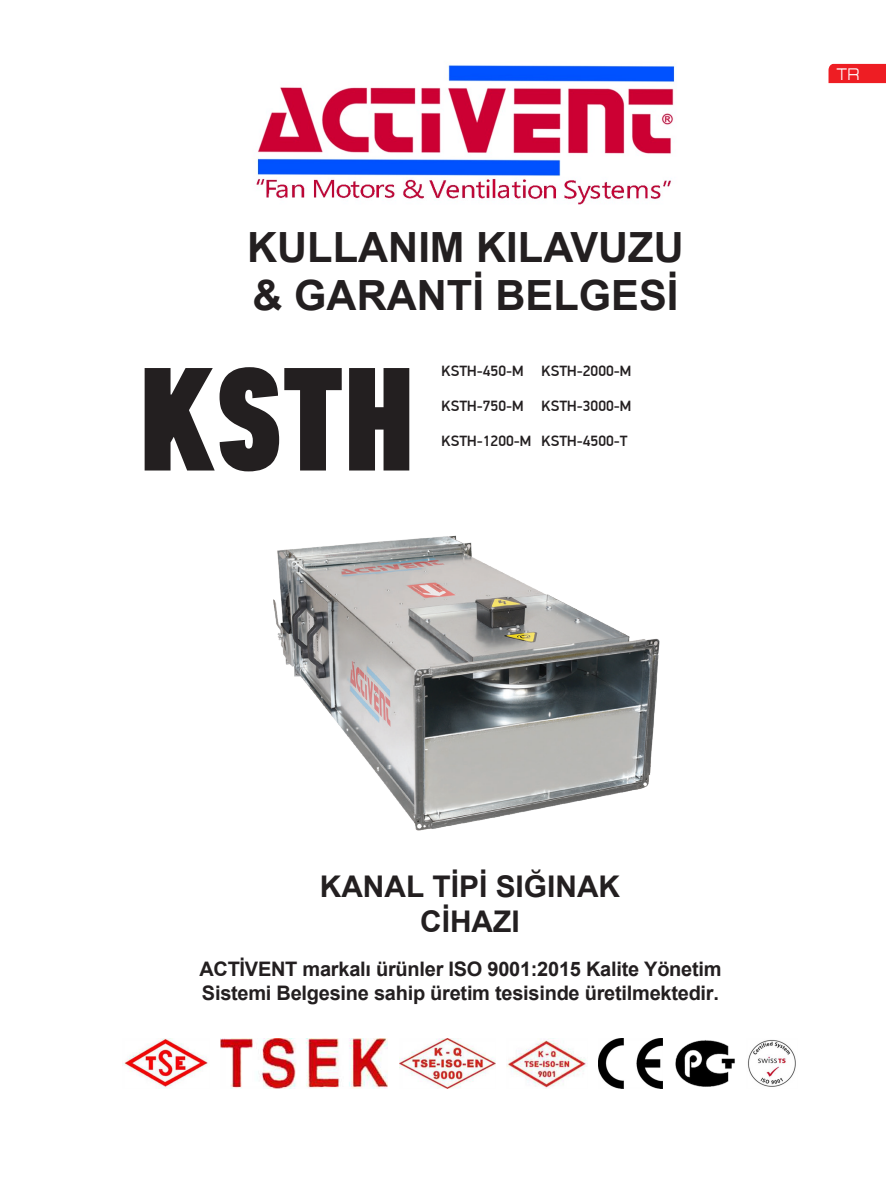
<style>
.page{position:relative;width:886px;height:1191px;background:#fff}
.page>*{position:absolute;margin:0;border:0;box-sizing:border-box;transform-origin:0 0}
.t1{font:147.25px "PF Din Text Comp Pro X Black";color:#231f20}
.t2{font:700 41.75px/47.8px "Arial";color:#231f20}
.t3{font:700 29.75px/35px "Arial";color:#231f20;text-align:center}
.t4{font:700 20px/24px "Arial";letter-spacing:-.015em;color:#231f20}
.t5{font:expanded 16.5px "Eurostile BQ";color:#fff;scale:.76 1}
.t6{font:500 15px "PF Din Display Pro";color:#231f20}
</style>
<div class="page">
<svg style="left:828px;top:64px;width:58px;height:19px"></svg>
<img style="left:256px;top:65px;width:419px;height:140px">
<img style="left:122px;top:1038px;width:86px;height:50px">
<img style="left:220px;top:1038px;width:168px;height:50px">
<img style="left:399px;top:1038px;width:97px;height:50px">
<img style="left:507px;top:1038px;width:81px;height:50px">
<img style="left:598px;top:1038px;width:64px;height:50px">
<img style="left:675px;top:1040px;width:60px;height:47px">
<img style="left:748px;top:1040px;width:48px;height:47px">
<img style="left:273px;top:535px;width:387px;height:296px">
<h2 class="t2" style="left:247px;top:224px;width:438px">KULLANIM KILAVUZU &amp; GARANTİ BELGESİ</h2>
<h1 class="t1" style="left:139px;top:328px;width:278px">KSTH</h1>
<p class="t6" style="left:442px;top:362px;width:84px">KSTH-450-M</p>
<p class="t6" style="left:442px;top:397px;width:84px">KSTH-750-M</p>
<p class="t6" style="left:442px;top:432px;width:91px">KSTH-1200-M</p>
<p class="t6" style="left:542px;top:362px;width:91px">KSTH-2000-M</p>
<p class="t6" style="left:542px;top:397px;width:91px">KSTH-3000-M</p>
<p class="t6" style="left:542px;top:432px;width:88px">KSTH-4500-T</p>
<p class="t5" style="left:837px;top:65px;width:32px">TR</p>
<h3 class="t3" style="left:320px;top:869px;width:302px">KANAL TİPİ SIĞINAK<br>CİHAZI</h3>
<p class="t4" style="left:199px;top:957px;width:524px">ACTİVENT markalı ürünler ISO 9001:2015 Kalite Yönetim<br>Sistemi Belgesine sahip üretim tesisinde üretilmektedir.</p>
</div>
